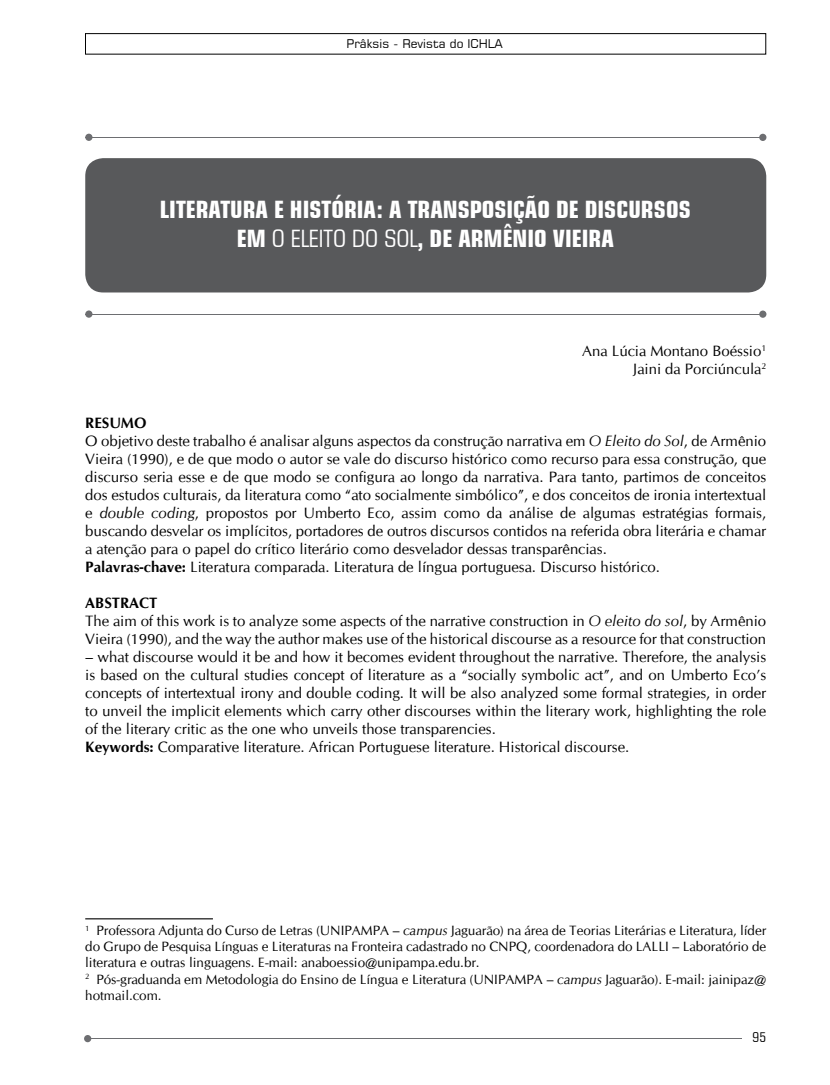
<style>
.page{position:relative;width:830px;height:1085px;background:#fff}
.page>*{position:absolute;margin:0;border:0;box-sizing:border-box;transform-origin:0 0}
.t1{font:700 condensed 24px/28.8px "Square 721 BT";color:#fff;text-align:center}
.t2{font:15px/18px "CG Omega";color:#000}
.t3{font:13.5px/16.2px "CG Omega";color:#000}
.t4{font:condensed 13.5px "Square 721 BT";color:#000}
.t5{font:12px "Square 721 BT";color:#000}
.s1{font-weight:400}
.s2{font-weight:700}
.s3{font-style:italic}
</style>
<div class="page">
<div style="left:85px;top:33px;width:680px;height:21px;border:1px solid #000"></div>
<hr style="left:86px;top:1037px;width:655px;height:1px;background:#6d6e71">
<div style="left:84px;top:1034px;width:7px;height:8px;background:#6d6e71;border-radius:50%"></div>
<hr style="left:86px;top:313px;width:678px;height:1px;background:#6d6e71">
<hr style="left:86px;top:137px;width:678px;height:1px;background:#6d6e71">
<div style="left:85px;top:310px;width:7px;height:8px;background:#6d6e71;border-radius:50%"></div>
<div style="left:85px;top:134px;width:7px;height:7px;background:#6d6e71;border-radius:50%"></div>
<div style="left:85px;top:158px;width:680px;height:134px;background:#58595b;border-radius:18px"></div>
<hr style="left:85px;top:918px;width:128px;height:1px;background:#000">
<svg style="left:758px;top:310px;width:8px;height:8px"></svg>
<div style="left:758px;top:134px;width:8px;height:7px;background:#6d6e71;border-radius:50%"></div>
<p class="t5" style="left:346px;top:36px;width:158px">Prâksis - Revista do ICHLA</p>
<h1 class="t1" style="left:160px;top:195px;width:532px">LITERATURA E HISTÓRIA: A TRANSPOSIÇÃO DE DISCURSOS<br>EM <span class="s1">O ELEITO DO SOL</span>, DE ARMÊNIO VIEIRA</h1>
<p class="t2" style="left:582px;top:342px;width:185px;text-align:right">Ana Lúcia Montano Boéssio<sup>1<br></sup>Jaini da Porciúncula<sup>2</sup></p>
<p class="t2" style="left:85px;top:414px;width:682px"><span class="s2">RESUMO<br></span>O objetivo deste trabalho é analisar alguns aspectos da construção narrativa em <span class="s3">O Eleito do Sol</span>, de Armênio Vieira (1990), e de que modo o autor se vale do discurso histórico como recurso para essa construção, que discurso seria esse e de que modo se configura ao longo da narrativa. Para tanto, partimos de conceitos dos estudos culturais, da literatura como “ato socialmente simbólico”, e dos conceitos de ironia intertextual e <span class="s3">double coding</span>, propostos por Umberto Eco, assim como da análise de algumas estratégias formais, buscando desvelar os implícitos, portadores de outros discursos contidos na referida obra literária e chamar a atenção para o papel do crítico literário como desvelador dessas transparências.<br><span class="s2">Palavras-chave:</span> Literatura comparada. Literatura de língua portuguesa. Discurso histórico.</p>
<p class="t2" style="left:85px;top:594px;width:682px"><span class="s2">ABSTRACT<br></span>The aim of this work is to analyze some aspects of the narrative construction in <span class="s3">O eleito do sol</span>, by Armênio<br>Vieira (1990), and the way the author makes use of the historical discourse as a resource for that construction</p>
<p class="t2" style="left:85px;top:648px;width:682px">– what discourse would it be and how it becomes evident throughout the narrative. Therefore, the analysis is based on the cultural studies concept of literature as a “socially symbolic act”, and on Umberto Eco’s concepts of intertextual irony and double coding. It will be also analyzed some formal strategies, in order to unveil the implicit elements which carry other discourses within the literary work, highlighting the role of the literary critic as the one who unveils those transparencies.<br><span class="s2">Keywords:</span> Comparative literature. African Portuguese literature. Historical discourse.</p>
<p class="t3" style="left:85px;top:922px;width:682px"><sup>1</sup> Professora Adjunta do Curso de Letras (UNIPAMPA – <span class="s3">campus</span> Jaguarão) na área de Teorias Literárias e Literatura, líder do Grupo de Pesquisa Línguas e Literaturas na Fronteira cadastrado no CNPQ, coordenadora do LALLI – Laboratório de literatura e outras linguagens. E-mail: anaboessio@unipampa.edu.br.<br><sup>2</sup> Pós-graduanda em Metodologia do Ensino de Língua e Literatura (UNIPAMPA – <span class="s3">campus</span> Jaguarão). E-mail: jainipaz@ hotmail.com.</p>
<p class="t4" style="left:752px;top:1028px;width:15px">95</p>
</div>
